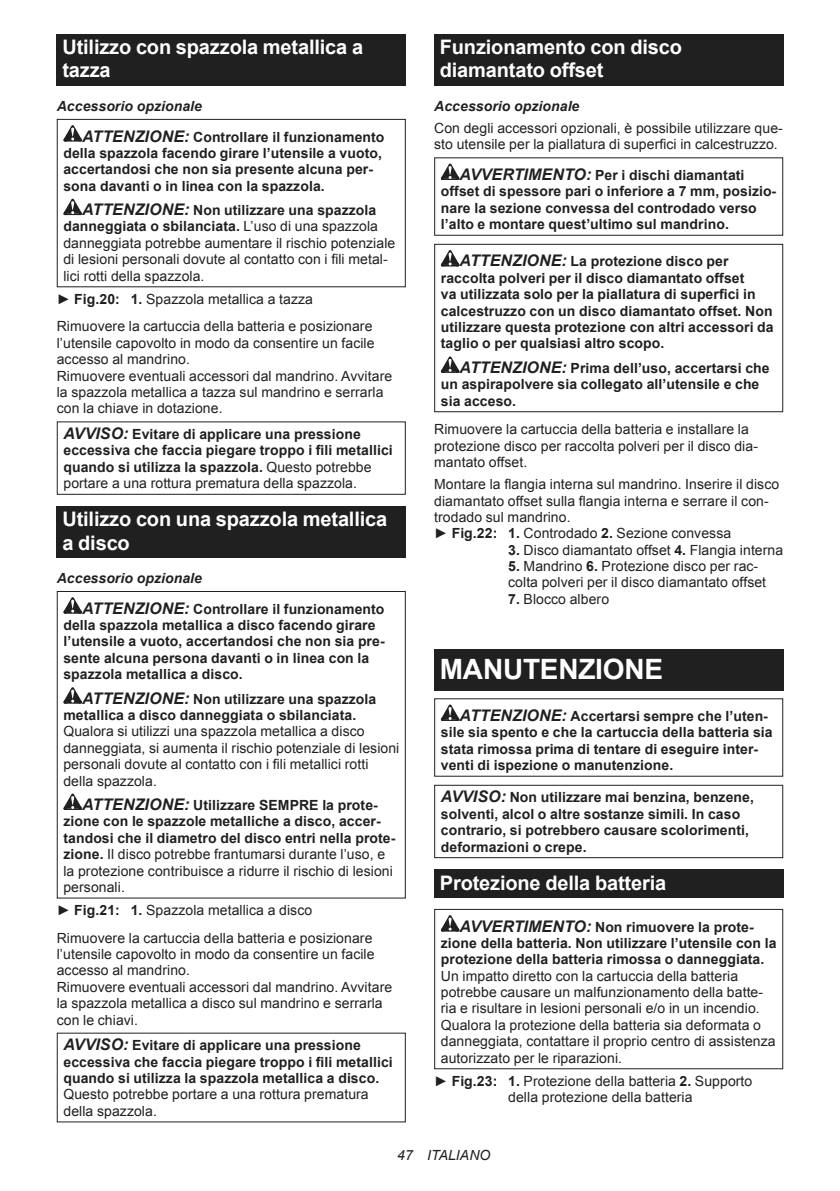
<style>
.page{position:relative;width:840px;height:1191px;background:#fff}
.page>*{position:absolute;margin:0;border:0;box-sizing:border-box;transform-origin:0 0}
.t1{font:700 28px "Arial";letter-spacing:-.01em;color:#fff}
.t2{font:700 20px/23.4px "Arial";letter-spacing:-.01em;color:#fff}
.t3{font:700 14px/16.4px "Arial";letter-spacing:.005em;color:#202020}
.t4{font:14px/16.4px "Arial";letter-spacing:.005em;color:#202020}
.t5{font:italic 700 14px "Arial";letter-spacing:.005em;color:#202020}
.t6{font:italic 14px "Arial";letter-spacing:.005em;color:#202020}
.s1{font-style:italic}
.s2{font-style:italic;font-size:16px}
.s3{font-weight:700;font-style:italic;font-size:16px}
.s4{font-weight:700}
.s5{font-weight:400}
</style>
<div class="page">
<div style="left:57px;top:34px;width:348px;height:52px;background:#202020"></div>
<svg style="left:63px;top:125px;width:19px;height:16px"></svg>
<svg style="left:63px;top:199px;width:19px;height:16px"></svg>
<div style="left:57px;top:119px;width:348px;height:168px;border:1px solid #202020"></div>
<div style="left:57px;top:421px;width:348px;height:74px;border:1px solid #202020"></div>
<div style="left:57px;top:506px;width:348px;height:52px;background:#202020"></div>
<svg style="left:63px;top:597px;width:19px;height:16px"></svg>
<svg style="left:63px;top:687px;width:19px;height:16px"></svg>
<svg style="left:63px;top:793px;width:19px;height:17px"></svg>
<div style="left:57px;top:591px;width:348px;height:307px;border:1px solid #202020"></div>
<div style="left:434px;top:34px;width:348px;height:52px;background:#202020"></div>
<svg style="left:440px;top:163px;width:19px;height:17px"></svg>
<div style="left:434px;top:157px;width:348px;height:79px;border:1px solid #202020"></div>
<svg style="left:440px;top:250px;width:19px;height:16px"></svg>
<svg style="left:440px;top:356px;width:19px;height:17px"></svg>
<div style="left:434px;top:244px;width:348px;height:168px;border:1px solid #202020"></div>
<div style="left:434px;top:649px;width:348px;height:41px;background:#202020"></div>
<svg style="left:440px;top:704px;width:19px;height:17px"></svg>
<div style="left:434px;top:784px;width:348px;height:74px;border:1px solid #202020"></div>
<div style="left:434px;top:869px;width:348px;height:29px;background:#202020"></div>
<svg style="left:440px;top:915px;width:19px;height:16px"></svg>
<div style="left:434px;top:909px;width:348px;height:160px;border:1px solid #202020"></div>
<h2 class="t2" style="left:62px;top:37px;width:302px">Utilizzo con spazzola metallica a tazza</h2>
<p class="t3" style="left:82px;top:92px;width:304px;line-height:30.6px;text-indent:-25px"><span class="s1">Accessorio opzionale<br></span><span class="s2">ATTENZIONE:</span> Controllare il funzionamento</p>
<p class="t3" style="left:63px;top:146px;width:320px">della spazzola facendo girare l’utensile a vuoto, accertandosi che non sia presente alcuna per&shy;sona davanti o in linea con la spazzola.</p>
<p class="t4" style="left:63px;top:202px;width:333px;text-indent:19px"><span class="s3">ATTENZIONE:</span> <span class="s4">Non utilizzare una spazzola danneggiata o sbilanciata.</span> L’uso di una spazzola danneggiata potrebbe aumentare il rischio potenziale di lesioni personali dovute al contatto con i fili metal&shy;lici rotti della spazzola.</p>
<p class="t4" style="left:57px;top:285px;width:317px;line-height:27.8px">► <span class="s4">Fig.20: 1.</span> Spazzola metallica a tazza<br>Rimuovere la cartuccia della batteria e posizionare</p>
<p class="t4" style="left:57px;top:335px;width:337px">l’utensile capovolto in modo da consentire un facile accesso al mandrino.<br>Rimuovere eventuali accessori dal mandrino. Avvitare la spazzola metallica a tazza sul mandrino e serrarla con la chiave in dotazione.</p>
<p class="t3" style="left:63px;top:427px;width:330px"><span class="s2">AVVISO:</span> Evitare di applicare una pressione eccessiva che faccia piegare troppo i fili metallici quando si utilizza la spazzola. <span class="s5">Questo potrebbe portare a una rottura prematura della spazzola.</span></p>
<h2 class="t2" style="left:62px;top:509px;width:326px">Utilizzo con una spazzola metallica a disco</h2>
<p class="t3" style="left:82px;top:564px;width:304px;line-height:30.6px;text-indent:-25px"><span class="s1">Accessorio opzionale<br></span><span class="s2">ATTENZIONE:</span> Controllare il funzionamento</p>
<p class="t3" style="left:63px;top:618px;width:322px">della spazzola metallica a disco facendo girare l’utensile a vuoto, accertandosi che non sia pre&shy;sente alcuna persona davanti o in linea con la spazzola metallica a disco.</p>
<p class="t3" style="left:63px;top:691px;width:314px;text-indent:19px"><span class="s2">ATTENZIONE:</span> Non utilizzare una spazzola metallica a disco danneggiata o sbilanciata.</p>
<p class="t4" style="left:63px;top:723px;width:337px">Qualora si utilizzi una spazzola metallica a disco danneggiata, si aumenta il rischio potenziale di lesioni personali dovute al contatto con i fili metallici rotti della spazzola.</p>
<p class="t3" style="left:63px;top:798px;width:333px;text-indent:19px"><span class="s2">ATTENZIONE:</span> Utilizzare SEMPRE la prote&shy;zione con le spazzole metalliche a disco, accer&shy;tandosi che il diametro del disco entri nella prote&shy;zione. <span class="s5">Il disco potrebbe frantumarsi durante l’uso, e la protezione contribuisce a ridurre il rischio di lesioni personali.</span></p>
<p class="t4" style="left:57px;top:896px;width:317px;line-height:27.8px">► <span class="s4">Fig.21: 1.</span> Spazzola metallica a disco<br>Rimuovere la cartuccia della batteria e posizionare</p>
<p class="t4" style="left:57px;top:946px;width:337px">l’utensile capovolto in modo da consentire un facile accesso al mandrino.<br>Rimuovere eventuali accessori dal mandrino. Avvitare la spazzola metallica a disco sul mandrino e serrarla con le chiavi.</p>
<p class="t3" style="left:63px;top:1038px;width:330px"><span class="s2">AVVISO:</span> Evitare di applicare una pressione eccessiva che faccia piegare troppo i fili metallici quando si utilizza la spazzola metallica a disco.</p>
<p class="t4" style="left:63px;top:1086px;width:306px">Questo potrebbe portare a una rottura prematura della spazzola.</p>
<h2 class="t2" style="left:439px;top:37px;width:243px">Funzionamento con disco diamantato offset</h2>
<p class="t5" style="left:434px;top:101px;width:147px">Accessorio opzionale</p>
<p class="t4" style="left:434px;top:120px;width:350px">Con degli accessori opzionali, è possibile utilizzare que&shy;sto utensile per la piallatura di superfici in calcestruzzo.</p>
<p class="t3" style="left:440px;top:168px;width:336px;text-indent:19px"><span class="s2">AVVERTIMENTO:</span> Per i dischi diamantati offset di spessore pari o inferiore a 7 mm, posizio&shy;nare la sezione convessa del controdado verso l’alto e montare quest’ultimo sul mandrino.</p>
<p class="t3" style="left:440px;top:254px;width:334px;text-indent:19px"><span class="s2">ATTENZIONE:</span> La protezione disco per raccolta polveri per il disco diamantato offset<br>va utilizzata solo per la piallatura di superfici in calcestruzzo con un disco diamantato offset. Non utilizzare questa protezione con altri accessori da taglio o per qualsiasi altro scopo.</p>
<p class="t3" style="left:440px;top:361px;width:330px;text-indent:19px"><span class="s2">ATTENZIONE:</span> Prima dell’uso, accertarsi che un aspirapolvere sia collegato all’utensile e che sia acceso.</p>
<p class="t4" style="left:434px;top:421px;width:325px">Rimuovere la cartuccia della batteria e installare la protezione disco per raccolta polveri per il disco dia&shy;mantato offset.</p>
<p class="t4" style="left:434px;top:476px;width:346px">Montare la flangia interna sul mandrino. Inserire il disco diamantato offset sulla flangia interna e serrare il con&shy;trodado sul mandrino.<br>► <span class="s4">Fig.22: 1.</span> Controdado <span class="s4">2.</span> Sezione convessa</p>
<p class="t4" style="left:508px;top:541px;width:276px"><span class="s4">3.</span> Disco diamantato offset <span class="s4">4.</span> Flangia interna</p>
<p class="t4" style="left:508px;top:559px;width:259px"><span class="s4">5.</span> Mandrino <span class="s4">6.</span> Protezione disco per rac&shy;colta polveri per il disco diamantato offset</p>
<p class="t4" style="left:508px;top:591px;width:102px"><span class="s4">7.</span> Blocco albero</p>
<h1 class="t1" style="left:439px;top:658px;width:225px">MANUTENZIONE</h1>
<p class="t3" style="left:440px;top:709px;width:333px;text-indent:19px"><span class="s2">ATTENZIONE:</span> Accertarsi sempre che l’uten&shy;sile sia spento e che la cartuccia della batteria sia stata rimossa prima di tentare di eseguire inter&shy;venti di ispezione o manutenzione.</p>
<p class="t3" style="left:440px;top:790px;width:314px"><span class="s2">AVVISO:</span> Non utilizzare mai benzina, benzene, solventi, alcol o altre sostanze simili. In caso contrario, si potrebbero causare scolorimenti, deformazioni o crepe.</p>
<h2 class="t2" style="left:439px;top:872px;width:228px">Protezione della batteria</h2>
<p class="t3" style="left:440px;top:919px;width:337px;text-indent:19px"><span class="s2">AVVERTIMENTO:</span> Non rimuovere la prote&shy;zione della batteria. Non utilizzare l’utensile con la protezione della batteria rimossa o danneggiata.</p>
<p class="t4" style="left:440px;top:967px;width:336px">Un impatto diretto con la cartuccia della batteria potrebbe causare un malfunzionamento della batte&shy;ria e risultare in lesioni personali e/o in un incendio.<br>Qualora la protezione della batteria sia deformata o danneggiata, contattare il proprio centro di assistenza autorizzato per le riparazioni.</p>
<p class="t4" style="left:508px;top:1072px;width:245px;text-indent:-74px">► <span class="s4">Fig.23: 1.</span> Protezione della batteria <span class="s4">2.</span> Supporto della protezione della batteria</p>
<p class="t6" style="left:397px;top:1150px;width:95px">47 ITALIANO</p>
</div>
